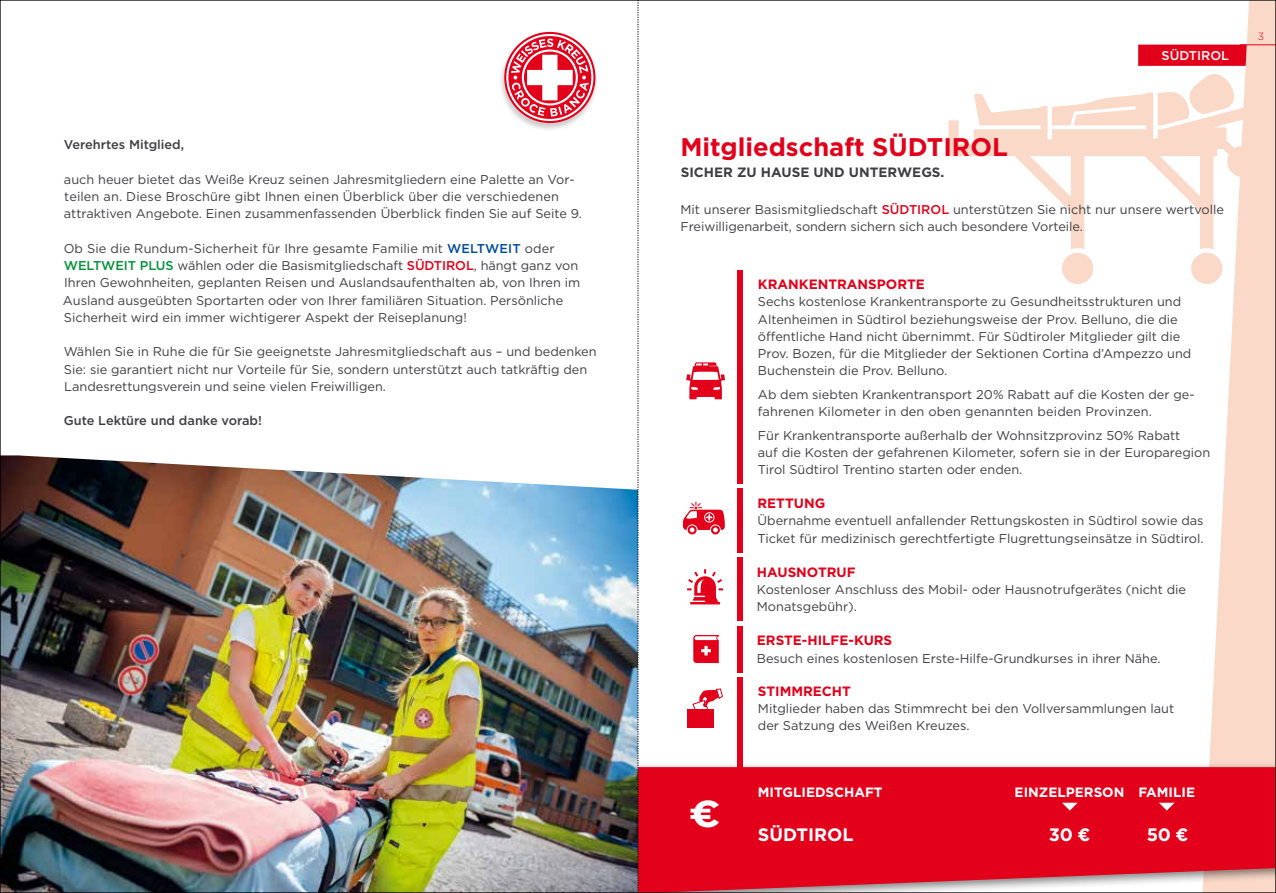
<style>
.page{position:relative;width:1276px;height:893px;background:#fff}
.page>*{position:absolute;margin:0;border:0;box-sizing:border-box;transform-origin:0 0}
.t1{font:700 37.5px "Gotham";color:#fff;scale:1.2 1}
.t2{font:700 25.5px "Gotham";color:#e2001a}
.t3{font:700 18px "Gotham";color:#fff}
.t4{font:700 13.5px "Gotham";color:#e2001a}
.t5{font:700 13.5px "Gotham";color:#fff}
.t6{font:700 13.5px "Gotham";color:#3e3d40}
.t7{font:12.75px/17.2px "Gotham";color:#3e3d40}
.t8{font:500 12.75px "Gotham";color:#3e3d40}
.t9{font:500 12.75px "Gotham";color:#fff}
.t10{font:300 10.5px "Gotham";color:#e2001a}
.s1{font-weight:500;color:#004a99}
.s2{font-weight:500;color:#009037}
.s3{font-weight:500;color:#e2001a}
</style>
<div class="page">
<svg style="left:1202px;top:2px;width:72px;height:760px;fill:#fbd9c9"></svg>
<hr style="left:1240px;top:45px;width:36px;height:1px;background:#e2001a">
<div style="left:619px;top:762px;width:657px;height:131px;background:#000;opacity:.5"></div>
<svg style="left:639px;top:767px;width:635px;height:124px;background:#e01128"></svg>
<img style="left:2px;top:455px;width:636px;height:436px">
<svg style="left:948px;top:73px;width:310px;height:211px"></svg>
<div style="left:1138px;top:45px;width:108px;height:21px;background:#e2001a"></div>
<svg style="left:686px;top:362px;width:39px;height:37px"></svg>
<svg style="left:687px;top:569px;width:36px;height:35px"></svg>
<div style="left:687px;top:710px;width:26px;height:18px;background:#e2001a"></div>
<svg style="left:692px;top:688px;width:31px;height:30px"></svg>
<svg style="left:693px;top:635px;width:26px;height:28px"></svg>
<div style="left:498px;top:31px;width:100px;height:100px;background:#000;opacity:.2"></div>
<svg style="left:504px;top:32px;width:91px;height:91px"></svg>
<svg style="left:1062px;top:803px;width:15px;height:8px"></svg>
<svg style="left:1159px;top:803px;width:15px;height:8px"></svg>
<div style="left:737px;top:626px;width:5px;height:46px;background:#e2001a"></div>
<div style="left:737px;top:677px;width:5px;height:120px;background:#e2001a"></div>
<div style="left:737px;top:270px;width:5px;height:214px;background:#e2001a"></div>
<div style="left:737px;top:488px;width:5px;height:65px;background:#e2001a"></div>
<div style="left:737px;top:557px;width:5px;height:64px;background:#e2001a"></div>
<svg style="left:683px;top:502px;width:42px;height:32px"></svg>
<div style="left:704px;top:512px;width:10px;height:11px;border:1px solid #fff;border-radius:50%"></div>
<svg style="left:638px;top:0;width:1px;height:893px"></svg>
<p class="t8" style="left:64px;top:136px;width:122px">Verehrtes Mitglied,</p>
<p class="t7" style="left:64px;top:170px;width:519px">auch heuer bietet das Weiße Kreuz seinen Jahresmitgliedern eine Palette an Vor&shy;teilen an. Diese Broschüre gibt Ihnen einen Überblick über die verschiedenen attraktiven Angebote. Einen zusammenfassenden Überblick finden Sie auf Seite 9.</p>
<p class="t7" style="left:63px;top:239px;width:519px">Ob Sie die Rundum-Sicherheit für Ihre gesamte Familie mit <span class="s1">WELTWEIT</span> oder <span class="s2">WELTWEIT PLUS</span> wählen oder die Basismitgliedschaft <span class="s3">SÜDTIROL</span>, hängt ganz von Ihren Gewohnheiten, geplanten Reisen und Auslandsaufenthalten ab, von Ihren im Ausland ausgeübten Sportarten oder von Ihrer familiären Situation. Persönliche Sicherheit wird ein immer wichtigerer Aspekt der Reiseplanung!</p>
<p class="t7" style="left:64px;top:343px;width:534px">Wählen Sie in Ruhe die für Sie geeignetste Jahresmitgliedschaft aus – und bedenken<br>Sie: sie garantiert nicht nur Vorteile für Sie, sondern unterstützt auch tatkräftig den<br>Landesrettungsverein und seine vielen Freiwilligen.</p>
<p class="t8" style="left:64px;top:412px;width:200px">Gute Lektüre und danke vorab!</p>
<h2 class="t2" style="left:680px;top:131px;width:329px">Mitgliedschaft SÜDTIROL</h2>
<p class="t6" style="left:681px;top:164px;width:265px">SICHER ZU HAUSE UND UNTERWEGS.</p>
<p class="t9" style="left:1161px;top:47px;width:69px">SÜDTIROL</p>
<p class="t7" style="left:680px;top:201px;width:545px">Mit unserer Basismitgliedschaft <span class="s3">SÜDTIROL</span> unterstützen Sie nicht nur unsere wertvolle<br>Freiwilligenarbeit, sondern sichern sich auch besondere Vorteile.</p>
<p class="t4" style="left:758px;top:275px;width:169px">KRANKENTRANSPORTE</p>
<p class="t7" style="left:758px;top:293px;width:435px">Sechs kostenlose Krankentransporte zu Gesundheitsstrukturen und Altenheimen in Südtirol beziehungsweise der Prov. Belluno, die die öffentliche Hand nicht übernimmt. Für Südtiroler Mitglieder gilt die Prov. Bozen, für die Mitglieder der Sektionen Cortina d’Ampezzo und Buchenstein die Prov. Belluno.</p>
<p class="t7" style="left:758px;top:385px;width:438px">Ab dem siebten Krankentransport 20% Rabatt auf die Kosten der ge&shy;fahrenen Kilometer in den oben genannten beiden Provinzen.</p>
<p class="t7" style="left:758px;top:426px;width:454px">Für Krankentransporte außerhalb der Wohnsitzprovinz 50% Rabatt<br>auf die Kosten der gefahrenen Kilometer, sofern sie in der Europaregion<br>Tirol Südtirol Trentino starten oder enden.</p>
<p class="t4" style="left:757px;top:494px;width:69px">RETTUNG</p>
<p class="t7" style="left:757px;top:512px;width:448px">Übernahme eventuell anfallender Rettungskosten in Südtirol sowie das<br>Ticket für medizinisch gerechtfertigte Flugrettungseinsätze in Südtirol.</p>
<p class="t4" style="left:757px;top:563px;width:100px">HAUSNOTRUF</p>
<p class="t7" style="left:757px;top:581px;width:431px">Kostenloser Anschluss des Mobil- oder Hausnotrufgerätes (nicht die<br>Monatsgebühr).</p>
<p class="t4" style="left:757px;top:632px;width:137px">ERSTE-HILFE-KURS</p>
<p class="t7" style="left:757px;top:649px;width:405px">Besuch eines kostenlosen Erste-Hilfe-Grundkurses in ihrer Nähe.</p>
<p class="t4" style="left:758px;top:682px;width:94px">STIMMRECHT</p>
<p class="t7" style="left:758px;top:700px;width:418px">Mitglieder haben das Stimmrecht bei den Vollversammlungen laut der Satzung des Weißen Kreuzes.</p>
<h1 class="t1" style="left:688px;top:789px;width:29px">€</h1>
<p class="t5" style="left:758px;top:783px;width:126px">MITGLIEDSCHAFT</p>
<p class="t5" style="left:1014px;top:783px;width:182px">EINZELPERSON FAMILIE</p>
<h3 class="t3" style="left:758px;top:822px;width:97px">SÜDTIROL</h3>
<h3 class="t3" style="left:1049px;top:823px;width:43px">30 €</h3>
<h3 class="t3" style="left:1146px;top:823px;width:43px">50 €</h3>
<p class="t10" style="left:1258px;top:30px;width:8px">3</p>
</div>
